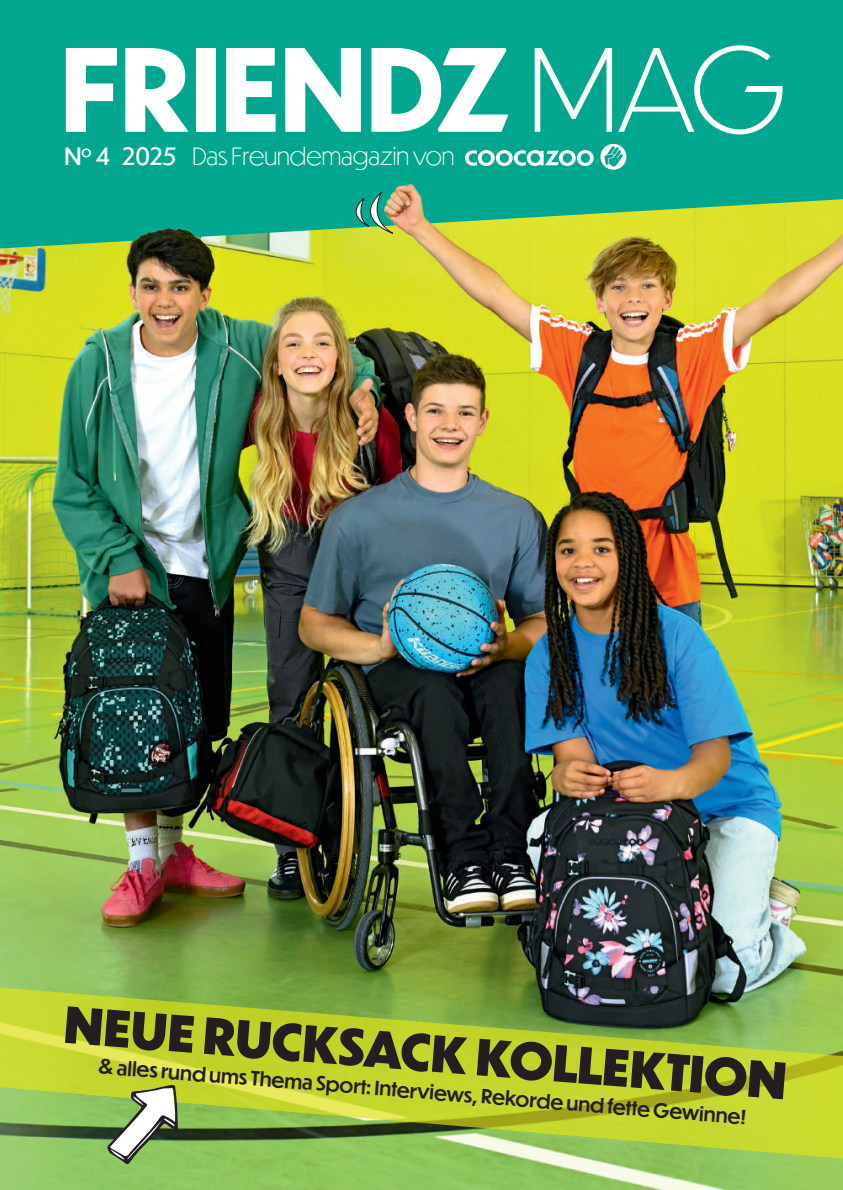
<style>
.page{position:relative;width:843px;height:1190px;background:#fff}
.page>*{position:absolute;margin:0;border:0;box-sizing:border-box;transform-origin:0 0}
.t1{font:700 112.17px "Dunbar Tall";color:#fff}
.t2{font:800 49px "Dunbar Tall";color:#231f20}
.t3{font:300 23.45px "Dunbar Tall";color:#fff}
.t4{font:500 19.25px "Dunbar Tall";color:#231f20}
.s1{font-weight:300}
.s2{font-weight:400}
</style>
<div class="page">
<img style="left:0;top:248px;width:842px;height:942px">
<svg style="left:0;top:0;width:842px;height:248px;background:#14ac85"></svg>
<img style="left:374px;top:179px;width:72px;height:72px">
<svg style="left:465px;top:142px;width:163px;height:29px"></svg>
<svg style="left:344px;top:191px;width:49px;height:44px;background:#4dae80"></svg>
<svg style="left:0;top:987px;width:842px;height:173px;background:#a5bf3b"></svg>
<img style="left:0;top:171px;width:259px;height:208px">
<svg style="left:107px;top:1085px;width:71px;height:80px"></svg>
<h1 class="t1" style="left:61px;top:7px;width:726px">FRIENDZ <span class="s1">MAG</span></h1>
<p class="t3" style="left:65px;top:140px;width:391px"><span class="s2">N</span><sup>o</sup> <span class="s2">4 2025</span> Das Freundemagazin von</p>
<h2 class="t2" style="left:68px;top:985px;width:725px;rotate:5deg">NEUE RUCKSACK KOLLEKTION</h2>
<p class="t4" style="left:100px;top:1049px;width:651px;rotate:5deg">&amp; alles rund ums Thema Sport: Interviews, Rekorde und fette Gewinne!</p>
</div>
